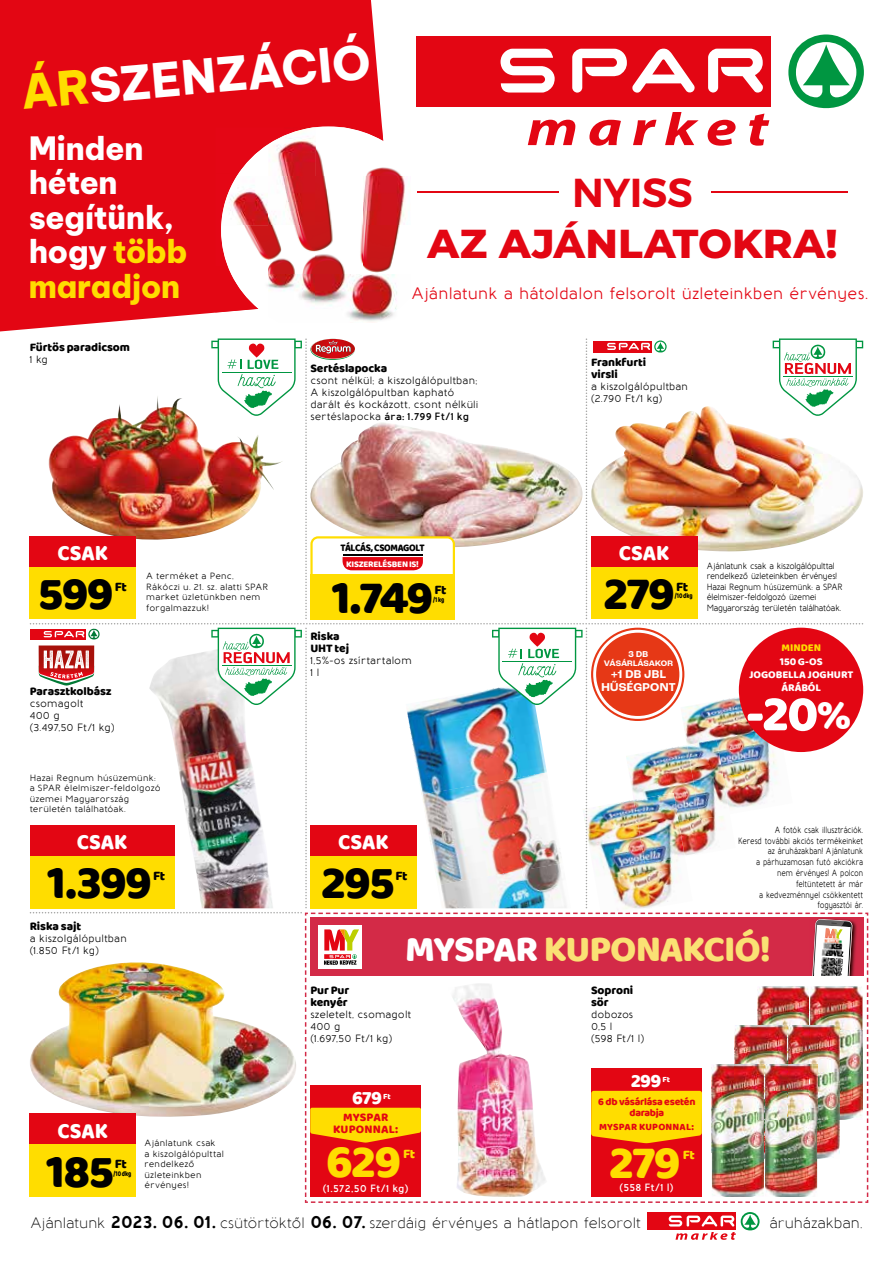
<style>
.page{position:relative;width:893px;height:1263px;background:#fff}
.page>*{position:absolute;margin:0;border:0;box-sizing:border-box;transform-origin:0 0}
.t1{font:51.6px "Baloo";color:#fff}
.t2{font:48px "Baloo";letter-spacing:-.035em;color:#000}
.t3{font:48px "Baloo";letter-spacing:-.035em;color:#fd0}
.t4{font:800 46.05px "Be Vietnam Pro";color:#fff}
.t5{font:800 40.35px "Montserrat";letter-spacing:.005em;color:#e30613}
.t6{font:600 40.35px "Montserrat";letter-spacing:-.015em;color:#e30613}
.t7{font:37.5px "Baloo";letter-spacing:-.03em;color:#fae174}
.t8{font:800 31.5px/34.5px "Be Vietnam Pro";letter-spacing:-.015em;color:#fff}
.t9{font:22.5px "Baloo";color:#fff;scale:.95 1}
.t10{font:19.5px "Baloo";letter-spacing:-.03em;color:#fff}
.t11{font:500 16.5px "Baufra";color:#e30613}
.t12{font:15px "Baufra";letter-spacing:-.01em;color:#000}
.t13{font:13.5px "Baloo";letter-spacing:-.025em;color:#000}
.t14{font:13.5px "Baloo";color:#fd0}
.t15{font:12px/12px "Baloo";letter-spacing:-.01em;color:#000}
.t16{font:700 12px/13.5px "Roc Grotesk";letter-spacing:.025em;color:#fff;text-align:center}
.t17{font:12px/12px "Baloo";letter-spacing:.015em;color:#e30613;text-align:center}
.t18{font:10.8px/13.2px "Baloo";letter-spacing:-.005em;color:#fff;text-align:center}
.t19{font:10.8px "Baloo";letter-spacing:-.005em;color:#fd0}
.t20{font:500 10.5px/12px "Baufra";letter-spacing:.01em;color:#000}
.t21{font:600 10.5px "Baufra";letter-spacing:.015em;color:#fff}
.t22{font:10.5px/10.5px "Baloo";letter-spacing:-.03em;color:#e30613;text-align:center}
.t23{font:10.5px "Baloo";letter-spacing:-.03em;color:#000;scale:.9 1}
.t24{font:10.05px "Baloo";letter-spacing:.02em;color:#e30613}
.t25{font:500 9px/10.5px "Baufra";letter-spacing:.02em;color:#000}
.t26{font:500 9px/10.8px "Baufra";letter-spacing:-.005em;color:#000;text-align:right;scale:.8 1}
.t27{font:500 9px/10.5px "Baufra";letter-spacing:-.005em;color:#000;scale:.9 1}
.t28{font:9px "Baloo";letter-spacing:-.025em;color:#fff}
.t29{font:700 9px "Roc Grotesk";color:#fff}
.t30{font:700 8.4px "Roc Grotesk";letter-spacing:-.015em;color:#fff}
.t31{font:8.4px "Baloo";color:#fff}
.t32{font:7.5px "Baloo";letter-spacing:-.005em;color:#000;scale:.75 1}
.s1{color:#fd0}
.s2{font-weight:600}
.s3{font-size:43.2px}
.s4{color:#fff}
.s5{font-weight:700;font-size:18px}
</style>
<div class="page">
<div style="left:0;top:0;width:382px;height:331px;background:#e30613"></div>
<div style="left:221px;top:126px;width:215px;height:208px;background:#fff;border-radius:50%"></div>
<svg style="left:528px;top:112px;width:241px;height:34px"></svg>
<div style="left:416px;top:36px;width:355px;height:71px;background:#e30613"></div>
<svg style="left:500px;top:49px;width:55px;height:44px"></svg>
<svg style="left:708px;top:49px;width:55px;height:44px"></svg>
<svg style="left:572px;top:49px;width:123px;height:44px"></svg>
<svg style="left:788px;top:34px;width:76px;height:75px"></svg>
<hr style="left:417px;top:191px;width:141px;height:1px;background:#e30613">
<hr style="left:711px;top:191px;width:137px;height:1px;background:#e30613">
<img style="left:363px;top:127px;width:20px;height:5px">
<img style="left:215px;top:313px;width:53px;height:10px">
<div style="left:215px;top:127px;width:53px;height:47px;background:#e40615"></div>
<img style="left:215px;top:174px;width:22px;height:92px">
<img style="left:215px;top:266px;width:16px;height:47px">
<img style="left:237px;top:144px;width:31px;height:32px">
<img style="left:268px;top:127px;width:95px;height:49px">
<img style="left:363px;top:132px;width:39px;height:44px">
<img style="left:221px;top:176px;width:184px;height:98px">
<img style="left:231px;top:274px;width:37px;height:42px">
<img style="left:268px;top:274px;width:129px;height:49px">
<div style="left:646px;top:1211px;width:118px;height:20px;background:linear-gradient(to bottom,#fff,#fff)"></div>
<div style="left:648px;top:1212px;width:88px;height:18px;background:#e30613"></div>
<svg style="left:669px;top:1212px;width:91px;height:28px"></svg>
<img style="left:30px;top:338px;width:838px;height:865px">
<hr style="left:343px;top:554px;width:79px;height:2px;background:#000">
<div style="left:30px;top:855px;width:144px;height:53px;background:#fd0"></div>
<div style="left:30px;top:825px;width:144px;height:30px;background:#e30613"></div>
<div style="left:310px;top:855px;width:107px;height:53px;background:#fd0"></div>
<div style="left:310px;top:825px;width:107px;height:30px;background:#e30613"></div>
<div style="left:30px;top:1143px;width:106px;height:54px;background:#fd0"></div>
<div style="left:30px;top:1114px;width:106px;height:30px;background:#e30613"></div>
<img style="left:820px;top:937px;width:22px;height:39px">
<h3 class="t4" style="left:18px;top:53px;width:352px;rotate:-5deg"><span class="s1">ÁR</span>SZENZÁCIÓ</h3>
<h3 class="t8" style="left:29px;top:127px;width:161px">Minden héten segítünk, hogy <span class="s1">több maradjon</span></h3>
<h3 class="t6" style="left:572px;top:161px;width:122px">NYISS</h3>
<h3 class="t5" style="left:427px;top:214px;width:412px">AZ AJÁNLATOKRA!</h3>
<h3 class="t11" style="left:411px;top:283px;width:458px">Ajánlatunk a hátoldalon felsorolt üzleteinkben érvényes.</h3>
<p class="t15" style="left:30px;top:341px;width:102px">Fürtös paradicsom</p>
<p class="t20" style="left:30px;top:353px;width:20px">1 kg</p>
<p class="t15" style="left:310px;top:362px;width:78px">Sertéslapocka</p>
<p class="t20" style="left:310px;top:374px;width:170px">csont nélkül; a kiszolgálópultban; A kiszolgálópultban kapható darált és kockázott, csont nélküli sertéslapocka <span class="s2">ára: 1.799 Ft/1 kg</span></p>
<p class="t15" style="left:591px;top:356px;width:57px">Frankfurti virsli</p>
<p class="t20" style="left:591px;top:380px;width:98px">a kiszolgálópultban (2.790 Ft/1 kg)</p>
<h3 class="t9" style="left:58px;top:539px;width:55px">CSAK</h3>
<h2 class="t2" style="left:38px;top:564px;width:77px">599</h2>
<p class="t13" style="left:115px;top:578px;width:14px">Ft</p>
<p class="t15" style="left:30px;top:685px;width:83px">Parasztkolbász</p>
<p class="t20" style="left:30px;top:697px;width:86px">csomagolt<br>400 g<br>(3.497,50 Ft/1 kg)</p>
<p class="t23" style="left:341px;top:542px;width:95px">TÁLCÁS, CSOMAGOLT</p>
<p class="t28" style="left:346px;top:558px;width:74px">KISZERELÉSBEN IS!</p>
<h3 class="t9" style="left:619px;top:539px;width:55px">CSAK</h3>
<p class="t25" style="left:146px;top:570px;width:124px">A terméket a Penc,<br>Rákóczi u. 21. sz. alatti SPAR market üzletünkben nem forgalmazzuk!</p>
<p class="t27" style="left:707px;top:560px;width:153px">Ajánlatunk csak a kiszolgálópulttal rendelkező üzleteinkben érvényes!<br>Hazai Regnum húsüzemünk: a SPAR élelmiszer-feldolgozó üzemei Magyarország területén találhatóak.</p>
<h2 class="t2" style="left:603px;top:564px;width:73px">279</h2>
<p class="t13" style="left:676px;top:578px;width:14px">Ft</p>
<h2 class="t2" style="left:332px;top:568px;width:103px">1.749</h2>
<p class="t13" style="left:434px;top:582px;width:14px">Ft</p>
<p class="t32" style="left:675px;top:591px;width:25px">/10 dkg</p>
<p class="t32" style="left:433px;top:595px;width:16px">/1 kg</p>
<p class="t15" style="left:310px;top:630px;width:40px">Riska<br>UHT tej</p>
<p class="t20" style="left:310px;top:654px;width:103px">1,5%-os zsírtartalom<br>1 l</p>
<p class="t29" style="left:629px;top:648px;width:21px">3 DB</p>
<p class="t30" style="left:604px;top:658px;width:71px">VÁSÁRLÁSAKOR</p>
<p class="t16" style="left:601px;top:667px;width:76px">+1 DB JBL<br>HŰSÉGPONT</p>
<p class="t19" style="left:782px;top:641px;width:41px">MINDEN</p>
<p class="t18" style="left:749px;top:654px;width:106px">150 G-OS<br>JOGOBELLA JOGHURT<br>ÁRÁBÓL</p>
<h1 class="t1" style="left:746px;top:682px;width:107px">-20<span class="s3">%</span></h1>
<p class="t25" style="left:30px;top:772px;width:132px">Hazai Regnum húsüzemünk: a SPAR élelmiszer-feldolgozó üzemei Magyarország területén találhatóak.</p>
<h3 class="t9" style="left:77px;top:828px;width:55px">CSAK</h3>
<h2 class="t2" style="left:47px;top:853px;width:106px">1.399</h2>
<p class="t13" style="left:153px;top:867px;width:14px">Ft</p>
<p class="t15" style="left:30px;top:919px;width:53px">Riska sajt</p>
<p class="t20" style="left:30px;top:931px;width:98px">a kiszolgálópultban (1.850 Ft/1 kg)</p>
<h3 class="t9" style="left:58px;top:1116px;width:55px">CSAK</h3>
<h2 class="t2" style="left:46px;top:1142px;width:69px">185</h2>
<p class="t13" style="left:115px;top:1156px;width:14px">Ft</p>
<p class="t32" style="left:114px;top:1169px;width:25px">/10 dkg</p>
<p class="t25" style="left:145px;top:1138px;width:81px">Ajánlatunk csak<br>a kiszolgálópulttal rendelkező üzleteinkben érvényes!</p>
<h3 class="t9" style="left:338px;top:828px;width:55px">CSAK</h3>
<h2 class="t2" style="left:321px;top:853px;width:75px">295</h2>
<p class="t13" style="left:395px;top:867px;width:14px">Ft</p>
<p class="t26" style="left:738px;top:824px;width:158px">A fotók csak illusztrációk.<br>Keresd további akciós termékeinket az áruházakban! Ajánlatunk<br>a párhuzamosan futó akciókra nem érvényes! A polcon feltüntetett ár már<br>a kedvezménnyel csökkentett fogyasztói ár.</p>
<h3 class="t7" style="left:405px;top:926px;width:367px"><span class="s4">MYSPAR</span> KUPONAKCIÓ!</h3>
<p class="t15" style="left:310px;top:983px;width:41px">Pur Pur kenyér</p>
<p class="t20" style="left:310px;top:1007px;width:102px">szeletelt, csomagolt<br>400 g<br>(1.697,50 Ft/1 kg)</p>
<p class="t15" style="left:591px;top:983px;width:44px">Soproni sör</p>
<p class="t20" style="left:591px;top:1007px;width:55px">dobozos<br>0,5 l<br>(598 Ft/1 l)</p>
<h3 class="t10" style="left:631px;top:1068px;width:32px">299</h3>
<p class="t31" style="left:662px;top:1074px;width:9px">Ft</p>
<h3 class="t10" style="left:352px;top:1085px;width:31px">679</h3>
<p class="t31" style="left:383px;top:1091px;width:9px">Ft</p>
<p class="t17" style="left:333px;top:1110px;width:67px">MYSPAR<br>KUPONNAL:</p>
<p class="t22" style="left:598px;top:1096px;width:99px">6 db vásárlása esetén darabja</p>
<p class="t24" style="left:599px;top:1120px;width:96px">MYSPAR KUPONNAL:</p>
<h2 class="t3" style="left:326px;top:1132px;width:77px">629</h2>
<p class="t14" style="left:403px;top:1145px;width:14px">Ft</p>
<h2 class="t3" style="left:609px;top:1133px;width:73px">279</h2>
<p class="t14" style="left:683px;top:1147px;width:14px">Ft</p>
<p class="t21" style="left:323px;top:1181px;width:87px">(1.572,50 Ft/1 kg)</p>
<p class="t21" style="left:619px;top:1180px;width:56px">(558 Ft/1 l)</p>
<h3 class="t12" style="left:30px;top:1213px;width:612px">Ajánlatunk <span class="s5">2023. 06. 01.</span> csütörtöktől <span class="s5">06. 07.</span> szerdáig érvényes a hátlapon felsorolt</h3>
<h3 class="t12" style="left:769px;top:1213px;width:95px">áruházakban.</h3>
</div>
